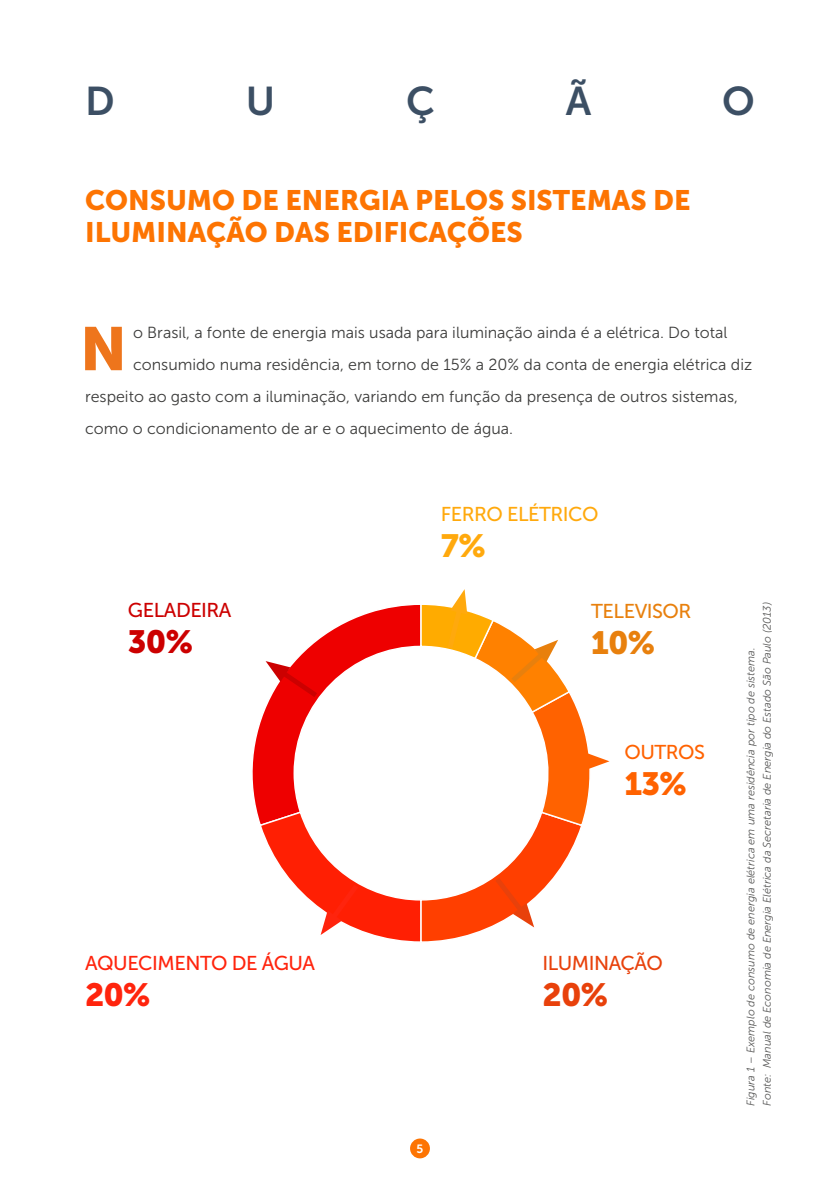
<style>
.page{position:relative;width:840px;height:1191px;background:#fff}
.page>*{position:absolute;margin:0;border:0;box-sizing:border-box;transform-origin:0 0}
.t1{font:60.8px "Museo Sans 900";color:#ee751c}
.t2{font:40px "Museo Sans 700";color:#3c4f64}
.t3{font:32px "Museo Sans 900";color:#c00}
.t4{font:32px "Museo Sans 900";color:#ff240d}
.t5{font:32px "Museo Sans 900";color:#e8410b}
.t6{font:32px "Museo Sans 900";color:#ff6200}
.t7{font:32px "Museo Sans 900";color:#e8800d}
.t8{font:32px "Museo Sans 900";color:#ffa90d}
.t9{font:28px/32px "Museo Sans 900";color:#fd7402}
.t10{font:20px "Museo Sans 500";letter-spacing:-.025em;color:#ff240d}
.t11{font:20px "Museo Sans 500";letter-spacing:-.025em;color:#ffa90d}
.t12{font:20px "Museo Sans 500";letter-spacing:-.025em;color:#e8410b}
.t13{font:20px "Museo Sans 500";letter-spacing:-.025em;color:#c00}
.t14{font:20px "Museo Sans 500";letter-spacing:-.025em;color:#e8800d}
.t15{font:20px "Museo Sans 500";letter-spacing:-.025em;color:#ff6200}
.t16{font:16px "Museo Sans 300";color:#3c3c3b}
.t17{font:12px "Museo Sans 700";color:#fff}
.t18{font:italic 11px/16px "Museo Sans 300";color:#575756}
</style>
<div class="page">
<div style="left:410px;top:1138px;width:19px;height:20px;background:#fd7402;border-radius:50%"></div>
<svg style="left:252px;top:731px;width:6px;height:84px"></svg>
<svg style="left:258px;top:589px;width:351px;height:353px"></svg>
<h2 class="t2" style="left:85px;top:79px;width:31px">D</h2>
<h2 class="t2" style="left:245px;top:79px;width:31px">U</h2>
<h2 class="t2" style="left:406px;top:79px;width:30px">Ç</h2>
<h2 class="t2" style="left:565px;top:79px;width:27px">Ã</h2>
<h2 class="t2" style="left:721px;top:79px;width:34px">O</h2>
<h3 class="t9" style="left:85px;top:184px;width:606px">CONSUMO DE ENERGIA PELOS SISTEMAS DE<br>ILUMINAÇÃO DAS EDIFICAÇÕES</h3>
<h1 class="t1" style="left:80px;top:314px;width:48px">N</h1>
<p class="t16" style="left:133px;top:324px;width:595px">o Brasil, a fonte de energia mais usada para iluminação ainda é a elétrica. Do total</p>
<p class="t16" style="left:133px;top:356px;width:620px">consumido numa residência, em torno de 15% a 20% da conta de energia elétrica diz</p>
<p class="t16" style="left:85px;top:388px;width:654px">respeito ao gasto com a iluminação, variando em função da presença de outros sistemas,</p>
<p class="t16" style="left:85px;top:420px;width:429px">como o condicionamento de ar e o aquecimento de água.</p>
<p class="t13" style="left:128px;top:599px;width:105px">GELADEIRA</p>
<h3 class="t3" style="left:128px;top:623px;width:66px">30%</h3>
<p class="t10" style="left:85px;top:951px;width:231px">AQUECIMENTO DE ÁGUA</p>
<h3 class="t4" style="left:85px;top:976px;width:67px">20%</h3>
<p class="t11" style="left:441px;top:503px;width:159px">FERRO ELÉTRICO</p>
<h3 class="t8" style="left:441px;top:527px;width:46px">7%</h3>
<p class="t14" style="left:591px;top:600px;width:101px">TELEVISOR</p>
<h3 class="t7" style="left:591px;top:624px;width:65px">10%</h3>
<p class="t15" style="left:624px;top:741px;width:82px">OUTROS</p>
<h3 class="t6" style="left:624px;top:765px;width:64px">13%</h3>
<p class="t17" style="left:416px;top:1142px;width:8px">5</p>
<p class="t12" style="left:542px;top:951px;width:122px">ILUMINAÇÃO</p>
<h3 class="t5" style="left:542px;top:976px;width:67px">20%</h3>
<p class="t18" style="left:742px;top:1106px;width:506px;rotate:-90deg">Figura 1 – Exemplo de consumo de energia elétrica em uma residência por tipo de sistema.<br>Fonte: Manual de Economia de Energia Elétrica da Secretaria de Energia do Estado São Paulo (2013)</p>
</div>
